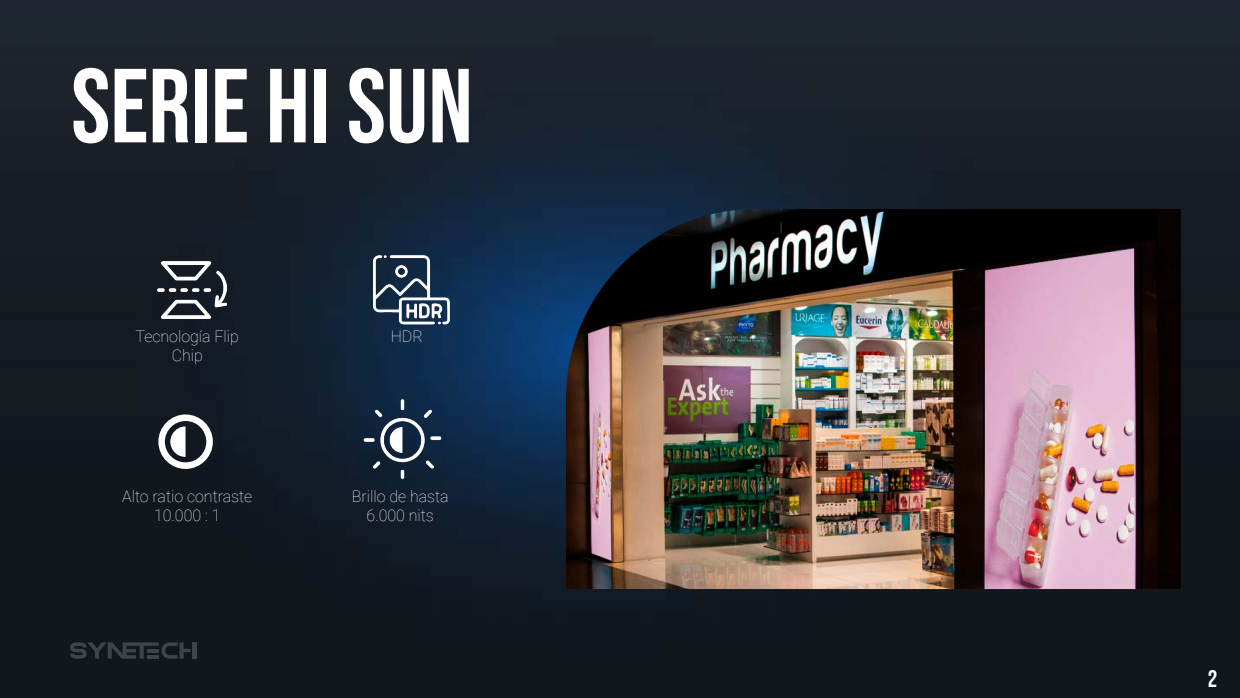
<style>
.page{position:relative;width:1240px;height:698px;background:#fff}
.page>*{position:absolute;margin:0;border:0;box-sizing:border-box;transform-origin:0 0}
.t1{font:105px "Bebas Neue";color:#fff}
.t2{font:24px "Bebas Neue";color:#fff}
.t3{font:100 16px/19.2px "Roboto";color:#fff;text-align:center}
</style>
<div class="page">
<img style="left:0;top:0;width:1240px;height:698px">
<hr style="left:192px;top:642px;width:4px;height:17px;background:#404447">
<svg style="left:70px;top:642px;width:120px;height:17px;background:#282d30"></svg>
<img style="left:566px;top:209px;width:615px;height:380px">
<svg style="left:158px;top:414px;width:55px;height:55px"></svg>
<img style="left:157px;top:261px;width:69px;height:58px">
<img style="left:372px;top:254px;width:79px;height:71px">
<img style="left:359px;top:396px;width:88px;height:85px">
<h1 class="t1" style="left:71px;top:47px;width:403px">SERIE HI SUN</h1>
<p class="t3" style="left:136px;top:326px;width:105px">Tecnología Flip<br>Chip</p>
<p class="t3" style="left:391px;top:326px;width:34px">HDR</p>
<p class="t3" style="left:122px;top:486px;width:132px">Alto ratio contraste<br>10.000 : 1</p>
<p class="t3" style="left:352px;top:486px;width:98px">Brillo de hasta<br>6.000 nits</p>
<h2 class="t2" style="left:1208px;top:665px;width:11px">2</h2>
</div>
